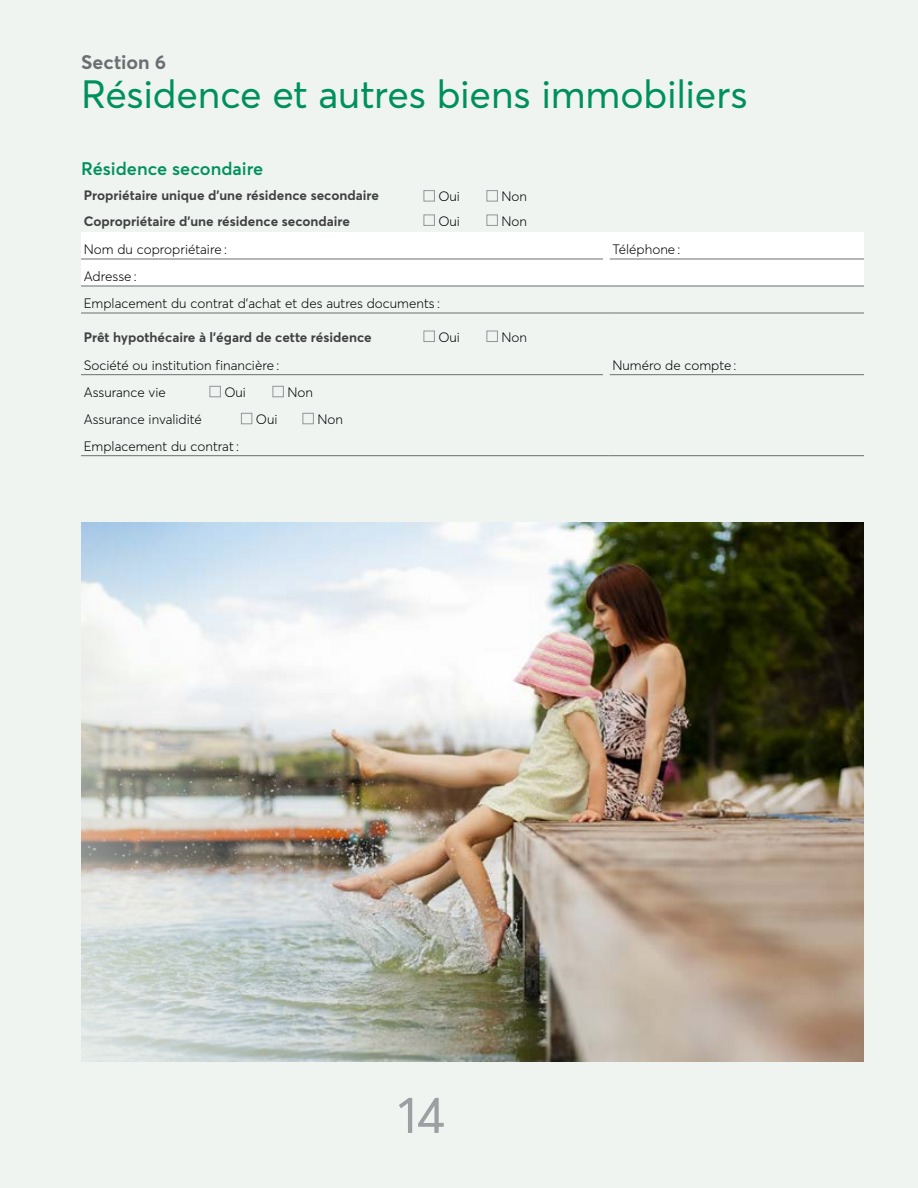
<style>
.page{position:relative;width:918px;height:1188px;background:#eff4f1}
.page>*{position:absolute;margin:0;border:0;box-sizing:border-box;transform-origin:0 0}
.t1{font:51px "Averta";color:#9d9fa2}
.t2{font:39px "Averta";letter-spacing:-.01em;color:#00905e}
.t3{font:700 19.5px "Averta";color:#6d6e71}
.t4{font:600 18px "Averta";color:#00905e}
.t5{font:300 13.5px/27px "Averta";color:#000}
.t6{font:700 13.5px "Averta";color:#414042}
</style>
<div class="page">
<div style="left:81px;top:232px;width:783px;height:55px;background:#fff"></div>
<hr style="left:610px;top:286px;width:254px;height:1px;background:#6d6e71">
<hr style="left:81px;top:313px;width:522px;height:1px;background:#6d6e71">
<hr style="left:610px;top:313px;width:254px;height:1px;background:#6d6e71">
<hr style="left:81px;top:374px;width:522px;height:1px;background:#6d6e71">
<hr style="left:610px;top:374px;width:254px;height:1px;background:#6d6e71">
<hr style="left:81px;top:455px;width:522px;height:1px;background:#6d6e71">
<hr style="left:610px;top:455px;width:254px;height:1px;background:#6d6e71">
<div style="left:210px;top:386px;width:11px;height:11px;border:1px solid #939598"></div>
<div style="left:273px;top:386px;width:11px;height:11px;border:1px solid #939598"></div>
<div style="left:241px;top:413px;width:11px;height:11px;border:1px solid #939598"></div>
<div style="left:303px;top:413px;width:11px;height:11px;border:1px solid #939598"></div>
<div style="left:424px;top:190px;width:11px;height:11px;border:1px solid #939598"></div>
<div style="left:487px;top:190px;width:11px;height:11px;border:1px solid #939598"></div>
<div style="left:424px;top:215px;width:11px;height:11px;border:1px solid #939598"></div>
<div style="left:487px;top:215px;width:11px;height:11px;border:1px solid #939598"></div>
<div style="left:424px;top:331px;width:11px;height:11px;border:1px solid #939598"></div>
<div style="left:487px;top:331px;width:11px;height:11px;border:1px solid #939598"></div>
<img style="left:81px;top:522px;width:783px;height:540px">
<h3 class="t3" style="left:81px;top:50px;width:87px">Section 6</h3>
<h2 class="t2" style="left:81px;top:70px;width:668px">Résidence et autres biens immobiliers</h2>
<h3 class="t4" style="left:81px;top:157px;width:184px">Résidence secondaire</h3>
<h4 class="t6" style="left:84px;top:187px;width:297px">Propriétaire unique d’une résidence secondaire</h4>
<h4 class="t6" style="left:84px;top:213px;width:268px">Copropriétaire d’une résidence secondaire</h4>
<p class="t5" style="left:84px;top:236px;width:145px">Nom du copropriétaire :</p>
<p class="t5" style="left:612px;top:236px;width:70px">Téléphone :</p>
<p class="t5" style="left:84px;top:263px;width:358px">Adresse :<br>Emplacement du contrat d’achat et des autres documents :</p>
<h4 class="t6" style="left:84px;top:328px;width:290px">Prêt hypothécaire à l’égard de cette résidence</h4>
<p class="t5" style="left:84px;top:351px;width:197px">Société ou institution financière :</p>
<p class="t5" style="left:612px;top:351px;width:126px">Numéro de compte :</p>
<p class="t5" style="left:84px;top:379px;width:84px">Assurance vie</p>
<p class="t5" style="left:224px;top:379px;width:23px">Oui</p>
<p class="t5" style="left:287px;top:379px;width:27px">Non</p>
<p class="t5" style="left:84px;top:406px;width:120px">Assurance invalidité</p>
<p class="t5" style="left:256px;top:406px;width:23px">Oui</p>
<p class="t5" style="left:317px;top:406px;width:27px">Non</p>
<p class="t5" style="left:84px;top:432px;width:157px">Emplacement du contrat :</p>
<p class="t5" style="left:438px;top:183px;width:23px">Oui</p>
<p class="t5" style="left:501px;top:183px;width:27px">Non</p>
<p class="t5" style="left:438px;top:207px;width:23px">Oui</p>
<p class="t5" style="left:501px;top:207px;width:27px">Non</p>
<p class="t5" style="left:438px;top:323px;width:23px">Oui</p>
<p class="t5" style="left:501px;top:323px;width:27px">Non</p>
<h1 class="t1" style="left:398px;top:1083px;width:49px">14</h1>
</div>
